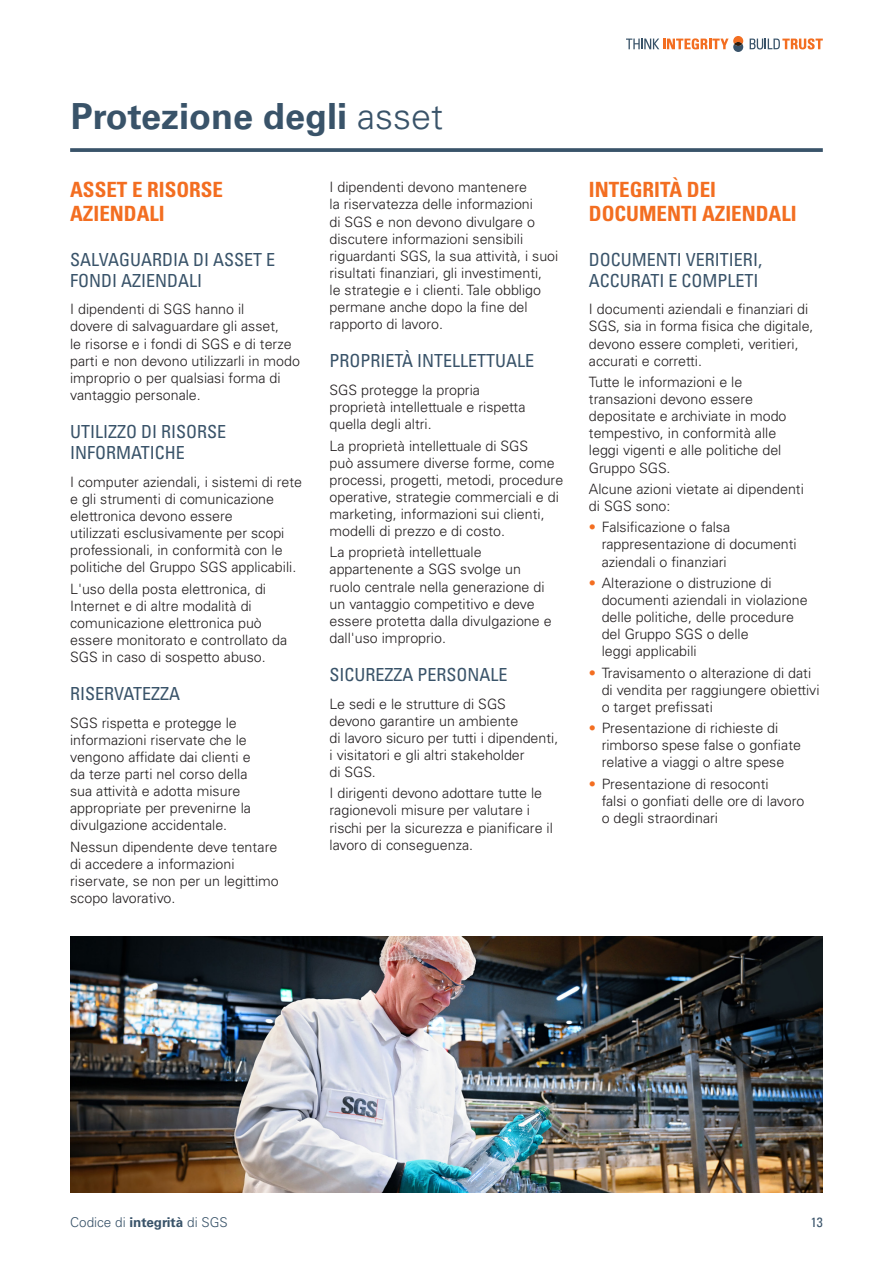
<style>
.page{position:relative;width:893px;height:1263px;background:#fff}
.page>*{position:absolute;margin:0;border:0;box-sizing:border-box;transform-origin:0 0}
.t1{font:700 36px "Univers LT Std";color:#395369}
.First_Subheading{font:700 condensed 21px/24px "Univers LT Std";color:#f36e21}
.Second_Subheading{font:condensed 18px/21px "Univers LT Std";color:#395369}
.Body_Text{font:300 14.25px/17.1px "Univers LT Std";color:#231f20}
.t2{font:300 13.5px "Univers LT Std";color:#395369}
.Body_Text-2{font:condensed 13.5px "Univers LT";color:#395369}
.s1{font-weight:300}
.s2{color:#f36e21}
.s3{font-weight:700}
</style>
<div class="page">
<svg style="left:70px;top:148px;width:753px;height:4px;background:#445d72"></svg>
<svg style="left:750px;top:38px;width:73px;height:11px"></svg>
<svg style="left:626px;top:36px;width:117px;height:16px"></svg>
<img style="left:70px;top:936px;width:753px;height:257px">
<p class="t1" style="left:71px;top:95px;width:374px">Protezione degli <span class="s1">asset</span></p>
<p class="First_Subheading" style="left:70px;top:178px;width:154px">ASSET E RISORSE<br>AZIENDALI</p>
<p class="Second_Subheading" style="left:70px;top:248px;width:206px">SALVAGUARDIA DI ASSET E<br>FONDI AZIENDALI</p>
<p class="Body_Text" style="left:70px;top:301px;width:231px">I dipendenti di SGS hanno il<br>dovere di salvaguardare gli asset,<br>le risorse e i fondi di SGS e di terze parti e non devono utilizzarli in modo improprio o per qualsiasi forma di vantaggio personale.</p>
<p class="Second_Subheading" style="left:70px;top:421px;width:158px">UTILIZZO DI RISORSE<br>INFORMATICHE</p>
<p class="Body_Text" style="left:70px;top:473px;width:234px">I computer aziendali, i sistemi di rete e gli strumenti di comunicazione elettronica devono essere<br>utilizzati esclusivamente per scopi professionali, in conformità con le politiche del Gruppo SGS applicabili.</p>
<p class="Body_Text" style="left:70px;top:580px;width:218px">L'uso della posta elettronica, di<br>Internet e di altre modalità di comunicazione elettronica può essere monitorato e controllato da<br>SGS in caso di sospetto abuso.</p>
<p class="Second_Subheading" style="left:70px;top:683px;width:112px">RISERVATEZZA</p>
<p class="Body_Text" style="left:70px;top:714px;width:182px">SGS rispetta e protegge le informazioni riservate che le vengono affidate dai clienti e da terze parti nel corso della sua attività e adotta misure appropriate per prevenirne la divulgazione accidentale.</p>
<p class="Body_Text" style="left:70px;top:838px;width:210px">Nessun dipendente deve tentare di accedere a informazioni riservate, se non per un legittimo scopo lavorativo.</p>
<p class="Body_Text" style="left:330px;top:179px;width:230px">I dipendenti devono mantenere<br>la riservatezza delle informazioni<br>di SGS e non devono divulgare o discutere informazioni sensibili riguardanti SGS, la sua attività, i suoi risultati finanziari, gli investimenti,<br>le strategie e i clienti. Tale obbligo permane anche dopo la fine del rapporto di lavoro.</p>
<p class="Second_Subheading" style="left:330px;top:350px;width:206px">PROPRIETÀ INTELLETTUALE</p>
<p class="Body_Text" style="left:330px;top:381px;width:197px">SGS protegge la propria proprietà intellettuale e rispetta quella degli altri.</p>
<p class="Body_Text" style="left:330px;top:437px;width:235px">La proprietà intellettuale di SGS<br>può assumere diverse forme, come processi, progetti, metodi, procedure operative, strategie commerciali e di marketing, informazioni sui clienti, modelli di prezzo e di costo.</p>
<p class="Body_Text" style="left:330px;top:544px;width:224px">La proprietà intellettuale appartenente a SGS svolge un ruolo centrale nella generazione di un vantaggio competitivo e deve essere protetta dalla divulgazione e dall'uso improprio.</p>
<p class="Second_Subheading" style="left:330px;top:664px;width:180px">SICUREZZA PERSONALE</p>
<p class="Body_Text" style="left:330px;top:695px;width:230px">Le sedi e le strutture di SGS<br>devono garantire un ambiente<br>di lavoro sicuro per tutti i dipendenti, i visitatori e gli altri stakeholder<br>di SGS.</p>
<p class="Body_Text" style="left:330px;top:785px;width:225px">I dirigenti devono adottare tutte le ragionevoli misure per valutare i rischi per la sicurezza e pianificare il lavoro di conseguenza.</p>
<p class="First_Subheading" style="left:589px;top:178px;width:209px">INTEGRITÀ DEI<br>DOCUMENTI AZIENDALI</p>
<p class="Second_Subheading" style="left:589px;top:248px;width:175px">DOCUMENTI VERITIERI,<br>ACCURATI E COMPLETI</p>
<p class="Body_Text" style="left:589px;top:301px;width:226px">I documenti aziendali e finanziari di SGS, sia in forma fisica che digitale, devono essere completi, veritieri, accurati e corretti.</p>
<p class="Body_Text" style="left:589px;top:373px;width:199px">Tutte le informazioni e le transazioni devono essere depositate e archiviate in modo tempestivo, in conformità alle leggi vigenti e alle politiche del<br>Gruppo SGS.</p>
<p class="Body_Text" style="left:589px;top:480px;width:216px">Alcune azioni vietate ai dipendenti di SGS sono:</p>
<p class="Body_Text" style="left:602px;top:519px;width:197px;text-indent:-13px"><span class="s2">•</span> Falsificazione o falsa rappresentazione di documenti aziendali o finanziari</p>
<p class="Body_Text" style="left:602px;top:574px;width:207px;text-indent:-13px"><span class="s2">•</span> Alterazione o distruzione di documenti aziendali in violazione delle politiche, delle procedure del Gruppo SGS o delle<br>leggi applicabili</p>
<p class="Body_Text" style="left:602px;top:664px;width:219px;text-indent:-13px"><span class="s2">•</span> Travisamento o alterazione di dati di vendita per raggiungere obiettivi o target prefissati</p>
<p class="Body_Text" style="left:602px;top:720px;width:201px;text-indent:-13px"><span class="s2">•</span> Presentazione di richieste di rimborso spese false o gonfiate relative a viaggi o altre spese</p>
<p class="Body_Text" style="left:602px;top:775px;width:204px;text-indent:-13px"><span class="s2">•</span> Presentazione di resoconti<br>falsi o gonfiati delle ore di lavoro o degli straordinari</p>
<p class="t2" style="left:70px;top:1214px;width:159px">Codice di <span class="s3">integrità</span> di SGS</p>
<p class="Body_Text-2" style="left:811px;top:1214px;width:13px">13</p>
</div>
